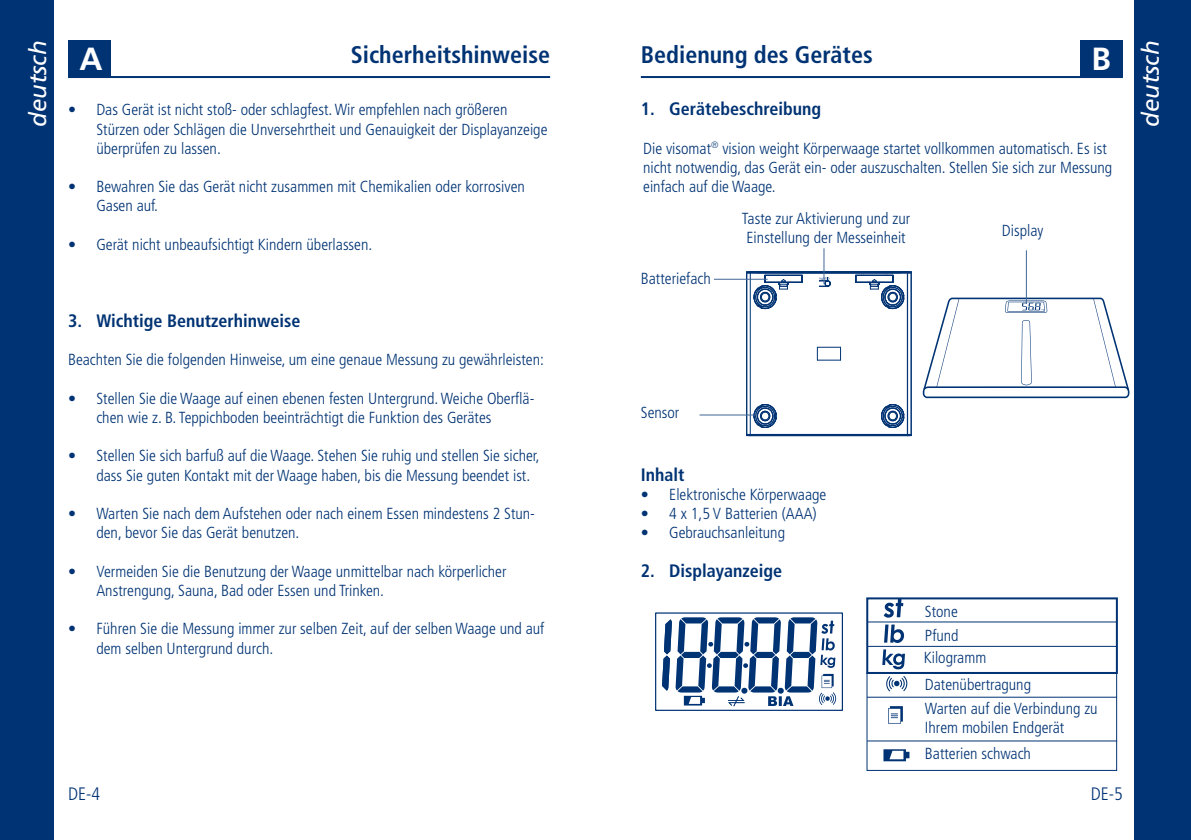
<style>
.page{position:relative;width:1191px;height:840px;background:#fff}
.page>*{position:absolute;margin:0;border:0;box-sizing:border-box;transform-origin:0 0}
.t1{font:700 32px "Frutiger LT Std";color:#fff}
.t2{font:700 condensed 24px "Frutiger LT Std";color:#003374}
.t3{font:italic 24px "Frutiger LT Std";color:#fff}
.t4{font:700 condensed 18px "Frutiger LT Std";color:#003374}
.t5{font:300 condensed 18px "Frutiger LT Std";color:#003374}
.t6{font:300 condensed 16px/19.2px "Frutiger LT Std";color:#003374}
</style>
<div class="page">
<hr style="left:641px;top:76px;width:482px;height:2px;background:#003374">
<div style="left:1134px;top:0;width:57px;height:839px;background:#003374"></div>
<div style="left:1080px;top:40px;width:43px;height:37px;background:#003374"></div>
<hr style="left:68px;top:76px;width:482px;height:2px;background:#003374">
<div style="left:0;top:0;width:54px;height:839px;background:#003374"></div>
<div style="left:68px;top:40px;width:43px;height:37px;background:#003374"></div>
<svg style="left:922px;top:297px;width:207px;height:101px"></svg>
<hr style="left:911px;top:272px;width:1px;height:163px;background:#003374">
<hr style="left:910px;top:272px;width:1px;height:162px;background:#003374">
<hr style="left:907px;top:272px;width:1px;height:162px;background:#003374">
<svg style="left:817px;top:346px;width:24px;height:14px"></svg>
<hr style="left:750px;top:434px;width:157px;height:1px;background:#003374">
<hr style="left:750px;top:435px;width:157px;height:1px;background:#003374">
<hr style="left:750px;top:272px;width:1px;height:163px;background:#003374">
<hr style="left:746px;top:272px;width:1px;height:163px;background:#003374">
<svg style="left:746px;top:399px;width:37px;height:37px"></svg>
<svg style="left:874px;top:399px;width:38px;height:37px"></svg>
<svg style="left:746px;top:271px;width:166px;height:42px"></svg>
<hr style="left:714px;top:278px;width:53px;height:1px;background:#406697">
<hr style="left:823px;top:248px;width:1px;height:36px;background:#406697">
<hr style="left:699px;top:414px;width:58px;height:1px;background:#406697">
<svg style="left:662px;top:617px;width:174px;height:89px"></svg>
<div style="left:655px;top:612px;width:188px;height:98px;border:1px solid #003374"></div>
<svg style="left:884px;top:624px;width:20px;height:18px"></svg>
<svg style="left:883px;top:649px;width:22px;height:20px"></svg>
<svg style="left:883px;top:600px;width:20px;height:17px"></svg>
<svg style="left:888px;top:706px;width:15px;height:17px"></svg>
<svg style="left:886px;top:676px;width:21px;height:15px"></svg>
<svg style="left:883px;top:749px;width:26px;height:11px"></svg>
<div style="left:866px;top:597px;width:251px;height:76px;border:2px solid #003374"></div>
<div style="left:866px;top:672px;width:251px;height:98px;border:1px solid #003374"></div>
<hr style="left:867px;top:696px;width:249px;height:1px;background:#003374">
<hr style="left:867px;top:740px;width:250px;height:1px;background:#003374">
<hr style="left:867px;top:645px;width:250px;height:1px;background:#003374">
<hr style="left:867px;top:621px;width:249px;height:1px;background:#003374">
<hr style="left:1025px;top:250px;width:1px;height:54px;background:#406697">
<h2 class="t3" style="left:24px;top:127px;width:88px;rotate:-90deg">deutsch</h2>
<h1 class="t1" style="left:79px;top:40px;width:25px">A</h1>
<h2 class="t2" style="left:641px;top:41px;width:233px">Bedienung des Gerätes</h2>
<h1 class="t1" style="left:1091px;top:40px;width:21px">B</h1>
<h2 class="t2" style="left:351px;top:41px;width:201px">Sicherheitshinweise</h2>
<p class="t6" style="left:96px;top:100px;width:452px;text-indent:-28px">• Das Gerät ist nicht stoß- oder schlagfest. Wir empfehlen nach größeren<br>Stürzen oder Schlägen die Unversehrtheit und Genauigkeit der Displayanzeige überprüfen zu lassen.</p>
<p class="t6" style="left:96px;top:177px;width:430px;text-indent:-28px">• Bewahren Sie das Gerät nicht zusammen mit Chemikalien oder korrosiven<br>Gasen auf.</p>
<p class="t6" style="left:68px;top:235px;width:306px">• Gerät nicht unbeaufsichtigt Kindern überlassen.</p>
<p class="t4" style="left:68px;top:309px;width:234px">3. Wichtige Benutzerhinweise</p>
<p class="t6" style="left:68px;top:350px;width:477px">Beachten Sie die folgenden Hinweise, um eine genaue Messung zu gewährleisten:</p>
<p class="t6" style="left:96px;top:388px;width:439px;text-indent:-28px">• Stellen Sie die Waage auf einen ebenen festen Untergrund. Weiche Oberflä&shy;chen wie z. B. Teppichboden beeinträchtigt die Funktion des Gerätes</p>
<p class="t6" style="left:96px;top:446px;width:445px;text-indent:-28px">• Stellen Sie sich barfuß auf die Waage. Stehen Sie ruhig und stellen Sie sicher, dass Sie guten Kontakt mit der Waage haben, bis die Messung beendet ist.</p>
<p class="t6" style="left:96px;top:503px;width:440px;text-indent:-28px">• Warten Sie nach dem Aufstehen oder nach einem Essen mindestens 2 Stun&shy;den, bevor Sie das Gerät benutzen.</p>
<p class="t6" style="left:96px;top:561px;width:411px;text-indent:-28px">• Vermeiden Sie die Benutzung der Waage unmittelbar nach körperlicher<br>Anstrengung, Sauna, Bad oder Essen und Trinken.</p>
<p class="t6" style="left:96px;top:619px;width:449px;text-indent:-28px">• Führen Sie die Messung immer zur selben Zeit, auf der selben Waage und auf dem selben Untergrund durch.</p>
<p class="t5" style="left:68px;top:782px;width:33px">DE-4</p>
<p class="t4" style="left:641px;top:98px;width:182px">1. Gerätebeschreibung</p>
<p class="t6" style="left:643px;top:139px;width:470px">Die visomat<sup>®</sup> vision weight Körperwaage startet vollkommen automatisch. Es ist nicht notwendig, das Gerät ein- oder auszuschalten. Stellen Sie sich zur Messung einfach auf die Waage.</p>
<p class="t6" style="left:641px;top:269px;width:71px">Batteriefach</p>
<p class="t6" style="left:742px;top:209px;width:170px">Taste zur Aktivierung und zur<br>Einstellung der Messeinheit</p>
<p class="t6" style="left:1002px;top:221px;width:43px">Display</p>
<p class="t6" style="left:641px;top:402px;width:40px">Sensor</p>
<p class="t4" style="left:641px;top:463px;width:45px">Inhalt</p>
<p class="t6" style="left:641px;top:484px;width:187px">• Elektronische Körperwaage</p>
<p class="t6" style="left:641px;top:503px;width:177px">• 4 x 1,5 V Batterien (AAA)</p>
<p class="t6" style="left:641px;top:523px;width:146px">• Gebrauchsanleitung</p>
<p class="t4" style="left:641px;top:559px;width:143px">2. Displayanzeige</p>
<p class="t6" style="left:925px;top:602px;width:34px">Stone</p>
<p class="t6" style="left:923px;top:623px;width:64px;line-height:22.6px">Pfund<br>Kilogramm</p>
<p class="t6" style="left:925px;top:671px;width:174px;line-height:24.4px">Datenübertragung<br>Warten auf die Verbindung zu</p>
<p class="t6" style="left:925px;top:717px;width:141px">Ihrem mobilen Endgerät</p>
<p class="t6" style="left:925px;top:743px;width:108px">Batterien schwach</p>
<p class="t5" style="left:1091px;top:782px;width:33px">DE-5</p>
<h2 class="t3" style="left:1136px;top:127px;width:88px;rotate:-90deg">deutsch</h2>
</div>
